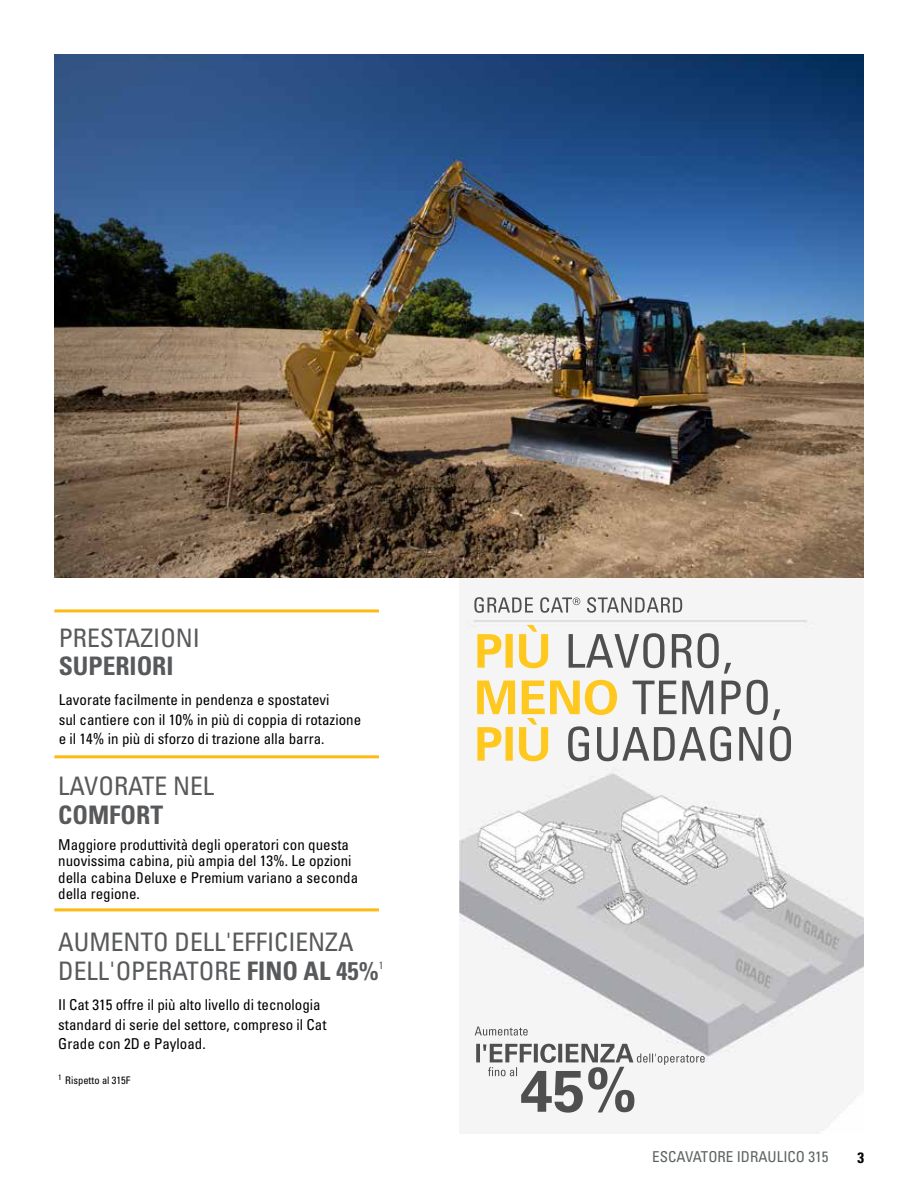
<style>
.page{position:relative;width:918px;height:1188px;background:#fff}
.page>*{position:absolute;margin:0;border:0;box-sizing:border-box;transform-origin:0 0}
.t1{font:condensed 25.5px/28.5px "Univers LT Std";color:#58595b}
.t2{font:25.5px "Univers LTCYR 67 Bold Cond";color:#58595b}
.Body_copy{font:condensed 15px/19.5px "Univers LT Std";color:#000}
.t3{font:condensed 15px "Univers LT Std";color:#5e6263}
.t4{font:15px "Univers LTCYR 67 Bold Cond";color:#000}
.t5{font:condensed 10.5px "Univers LT Std";color:#000}
.t6{font:condensed 10.5px "Univers LT Std";color:#58595b}
.s1{font-family:"Univers LTCYR 67 Bold Cond";font-stretch:normal}
</style>
<div class="page">
<img style="left:459px;top:602px;width:405px;height:532px">
<img style="left:474px;top:597px;width:208px;height:16px">
<img style="left:477px;top:625px;width:254px;height:49px">
<img style="left:477px;top:680px;width:303px;height:38px">
<img style="left:477px;top:718px;width:314px;height:43px">
<img style="left:475px;top:1027px;width:159px;height:36px">
<img style="left:488px;top:1067px;width:29px;height:9px">
<img style="left:637px;top:1054px;width:68px;height:11px">
<img style="left:521px;top:1067px;width:113px;height:46px">
<img style="left:54px;top:54px;width:810px;height:524px">
<hr style="left:54px;top:755px;width:325px;height:3px;background:#fdba12">
<hr style="left:54px;top:908px;width:325px;height:3px;background:#fdba12">
<hr style="left:54px;top:609px;width:325px;height:3px;background:#fdba12">
<p class="t1" style="left:59px;top:623px;width:143px">PRESTAZIONI</p>
<p class="t2" style="left:59px;top:650px;width:116px">SUPERIORI</p>
<p class="Body_copy" style="left:59px;top:690px;width:304px">Lavorate facilmente in pendenza e spostatevi<br>sul cantiere con il 10% in più di coppia di rotazione e il 14% in più di sforzo di trazione alla barra.</p>
<p class="t1" style="left:58px;top:772px;width:157px">LAVORATE NEL<br><span class="s1">COMFORT</span></p>
<p class="Body_copy" style="left:58px;top:836px;width:301px;line-height:16.5px">Maggiore produttività degli operatori con questa nuovissima cabina, più ampia del 13%. Le opzioni della cabina Deluxe e Premium variano a seconda della regione.</p>
<p class="t1" style="left:58px;top:928px;width:322px">AUMENTO DELL'EFFICIENZA<br>DELL'OPERATORE <span class="s1">FINO AL 45%</span></p>
<p class="t6" style="left:379px;top:959px;width:6px">1</p>
<p class="Body_copy" style="left:58px;top:995px;width:270px">Il Cat 315 offre il più alto livello di tecnologia standard di serie del settore, compreso il Cat<br>Grade con 2D e Payload.</p>
<p class="t5" style="left:58px;top:1074px;width:74px"><sup>1</sup> Rispetto al 315F</p>
<p class="t3" style="left:652px;top:1147px;width:178px">ESCAVATORE IDRAULICO 315</p>
<p class="t4" style="left:857px;top:1148px;width:8px">3</p>
</div>
